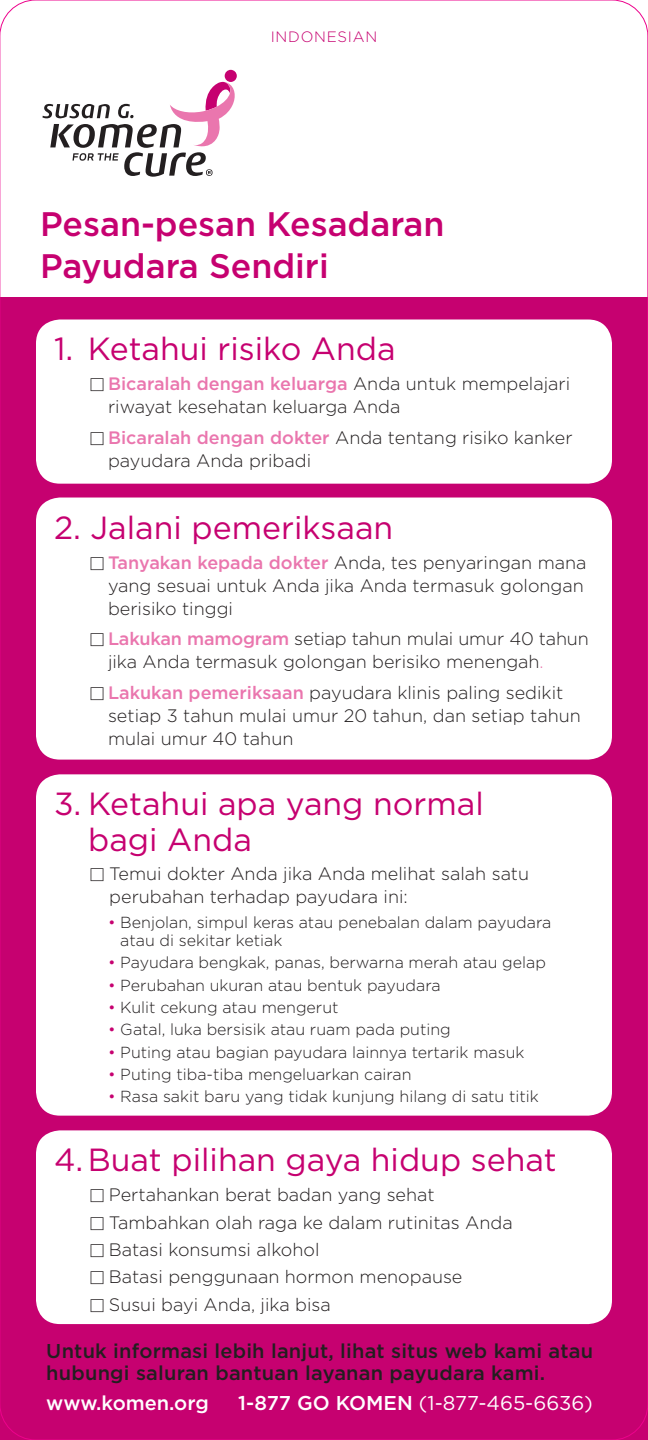
<style>
.page{position:relative;width:648px;height:1440px;background:#fff}
.page>*{position:absolute;margin:0;border:0;box-sizing:border-box;transform-origin:0 0}
.t1{font:500 34px/42px "Gotham";color:#c60170}
.t2{font:32px/36px "Gotham";color:#c60170}
.t3{font:500 20px/22px "Gotham";letter-spacing:.01em;color:#231f20}
.t4{font:20px "Gotham";color:#fff}
.t5{font:500 20px "Gotham";letter-spacing:-.005em;color:#fff}
.t6{font:300 18px/23px "Gotham";color:#231f20}
.t7{font:300 16px/18px "Gotham";color:#231f20}
.t8{font:300 15px "Gotham";letter-spacing:.05em;color:#c60170}
.s1{font-family:"Commercial Pi BT";font-weight:400;font-size:16px}
.s2{font-weight:500;color:#ea76ae}
.s3{color:#ea76ae}
.s4{color:#c60170}
.s5{font-weight:500}
</style>
<div class="page">
<div style="left:0;top:297px;width:648px;height:1143px;background:#c60170"></div>
<svg style="left:42px;top:70px;width:195px;height:107px"></svg>
<div style="left:36px;top:774px;width:576px;height:342px;background:#fff;border-radius:24px"></div>
<div style="left:36px;top:1130px;width:576px;height:194px;background:#fff;border-radius:24px"></div>
<div style="left:36px;top:320px;width:576px;height:164px;background:#fff;border-radius:24px"></div>
<div style="left:36px;top:498px;width:576px;height:262px;background:#fff;border-radius:24px"></div>
<p class="t8" style="left:271px;top:29px;width:108px">INDONESIAN</p>
<p class="t1" style="left:40px;top:202px;width:406px">Pesan-pesan Kesadaran<br>Payudara Sendiri</p>
<p class="t2" style="left:54px;top:330px;width:343px">1. Ketahui risiko Anda</p>
<p class="t6" style="left:108px;top:372px;width:464px;text-indent:-18px"><span class="s1">9</span> <span class="s2">Bicaralah dengan keluarga</span> Anda untuk mempelajari riwayat kesehatan keluarga Anda</p>
<p class="t6" style="left:108px;top:426px;width:466px;text-indent:-18px"><span class="s1">9</span> <span class="s2">Bicaralah dengan dokter</span> Anda tentang risiko kanker payudara Anda pribadi</p>
<p class="t2" style="left:54px;top:509px;width:341px">2. Jalani pemeriksaan</p>
<p class="t6" style="left:108px;top:551px;width:480px;text-indent:-18px"><span class="s1">9</span> <span class="s2">Tanyakan kepada dokter</span> Anda, tes penyaringan mana yang sesuai untuk Anda jika Anda termasuk golongan berisiko tinggi</p>
<p class="t6" style="left:108px;top:627px;width:482px;text-indent:-18px"><span class="s1">9</span> <span class="s2">Lakukan mamogram</span> setiap tahun mulai umur 40 tahun jika Anda termasuk golongan berisiko menengah<span class="s3">.</span></p>
<p class="t6" style="left:108px;top:680px;width:474px;text-indent:-18px"><span class="s1">9</span> <span class="s2">Lakukan pemeriksaan</span> payudara klinis paling sedikit setiap 3 tahun mulai umur 20 tahun, dan setiap tahun mulai umur 40 tahun</p>
<p class="t2" style="left:88px;top:785px;width:397px;text-indent:-34px">3. Ketahui apa yang normal bagi Anda</p>
<p class="t6" style="left:109px;top:862px;width:421px;text-indent:-19px"><span class="s1">9</span> Temui dokter Anda jika Anda melihat salah satu perubahan terhadap payudara ini:</p>
<p class="t7" style="left:120px;top:913px;width:432px;text-indent:-12px"><span class="s4">•</span> Benjolan, simpul keras atau penebalan dalam payudara atau di sekitar ketiak</p>
<p class="t7" style="left:108px;top:954px;width:439px"><span class="s4">•</span> Payudara bengkak, panas, berwarna merah atau gelap</p>
<p class="t7" style="left:108px;top:976px;width:334px"><span class="s4">•</span> Perubahan ukuran atau bentuk payudara</p>
<p class="t7" style="left:108px;top:998px;width:232px"><span class="s4">•</span> Kulit cekung atau mengerut</p>
<p class="t7" style="left:108px;top:1021px;width:344px"><span class="s4">•</span> Gatal, luka bersisik atau ruam pada puting</p>
<p class="t7" style="left:108px;top:1043px;width:418px"><span class="s4">•</span> Puting atau bagian payudara lainnya tertarik masuk</p>
<p class="t7" style="left:108px;top:1065px;width:305px"><span class="s4">•</span> Puting tiba-tiba mengeluarkan cairan</p>
<p class="t7" style="left:108px;top:1088px;width:432px"><span class="s4">•</span> Rasa sakit baru yang tidak kunjung hilang di satu titik</p>
<p class="t2" style="left:54px;top:1141px;width:504px">4. Buat pilihan gaya hidup sehat</p>
<p class="t6" style="left:90px;top:1183px;width:346px"><span class="s1">9</span> Pertahankan berat badan yang sehat</p>
<p class="t6" style="left:90px;top:1211px;width:424px"><span class="s1">9</span> Tambahkan olah raga ke dalam rutinitas Anda</p>
<p class="t6" style="left:90px;top:1238px;width:231px"><span class="s1">9</span> Batasi konsumsi alkohol</p>
<p class="t6" style="left:90px;top:1265px;width:374px"><span class="s1">9</span> Batasi penggunaan hormon menopause</p>
<p class="t6" style="left:90px;top:1293px;width:242px"><span class="s1">9</span> Susui bayi Anda, jika bisa</p>
<p class="t3" style="left:46px;top:1339px;width:548px">Untuk informasi lebih lanjut, lihat situs web kami atau hubungi saluran bantuan layanan payudara kami.</p>
<p class="t5" style="left:46px;top:1392px;width:164px">www.komen.org</p>
<p class="t4" style="left:238px;top:1392px;width:356px"><span class="s5">1-877 GO KOMEN</span> (1-877-465-6636)</p>
</div>
